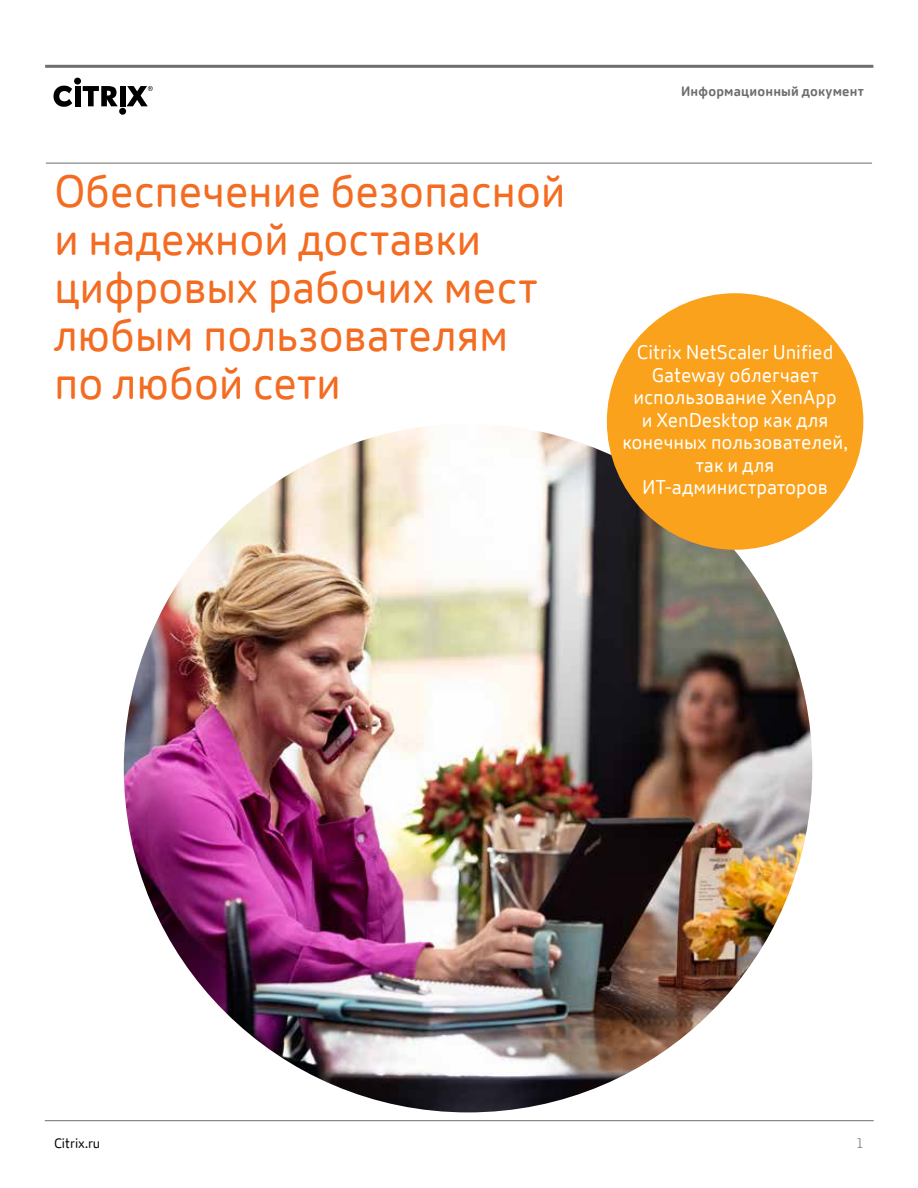
<style>
.page{position:relative;width:918px;height:1188px;background:#fff}
.page>*{position:absolute;margin:0;border:0;box-sizing:border-box;transform-origin:0 0}
.t1{font:45px/48px "Citrix New Sans";letter-spacing:-.01em;color:#f36c21}
.t2{font:19.5px/22.5px "Citrix New Sans";letter-spacing:-.005em;color:#fff;text-align:center}
.t3{font:700 13.5px "Citrix New Sans";letter-spacing:.015em;color:#6d6e71}
.t4{font:13.5px "Citrix New Sans";color:#000}
.t5{font:300 13.5px "Citrix New Sans";color:#6d6e71}
</style>
<div class="page">
<hr style="left:45px;top:65px;width:828px;height:3px;background:#6d6e71">
<div style="left:74px;top:78px;width:7px;height:7px;background:#000;border-radius:50%"></div>
<div style="left:75px;top:86px;width:5px;height:20px;background:#000"></div>
<div style="left:119px;top:108px;width:7px;height:7px;background:#000;border-radius:50%"></div>
<div style="left:120px;top:86px;width:5px;height:20px;background:#000"></div>
<svg style="left:53px;top:86px;width:19px;height:21px"></svg>
<svg style="left:83px;top:86px;width:35px;height:20px"></svg>
<svg style="left:127px;top:86px;width:26px;height:20px"></svg>
<hr style="left:45px;top:1120px;width:829px;height:1px;background:#6d6e71">
<hr style="left:46px;top:163px;width:826px;height:1px;background:#6d6e71">
<img style="left:124px;top:424px;width:688px;height:688px;border-radius:344px">
<div style="left:607px;top:293px;width:256px;height:257px;background:#faa21b;border-radius:50%"></div>
<h1 class="t1" style="left:54px;top:168px;width:513px">Обеспечение безопасной и надежной доставки цифровых рабочих мест любым пользователям по любой сети</h1>
<p class="t3" style="left:681px;top:83px;width:184px">Информационный документ</p>
<p class="t2" style="left:622px;top:342px;width:227px">Citrix NetScaler Unified<br>Gateway облегчает использование XenApp<br>и XenDesktop как для конечных пользователей, так и для<br>ИТ-администраторов</p>
<p class="t4" style="left:54px;top:1136px;width:48px">Citrix.ru</p>
<p class="t5" style="left:856px;top:1136px;width:9px">1</p>
</div>
